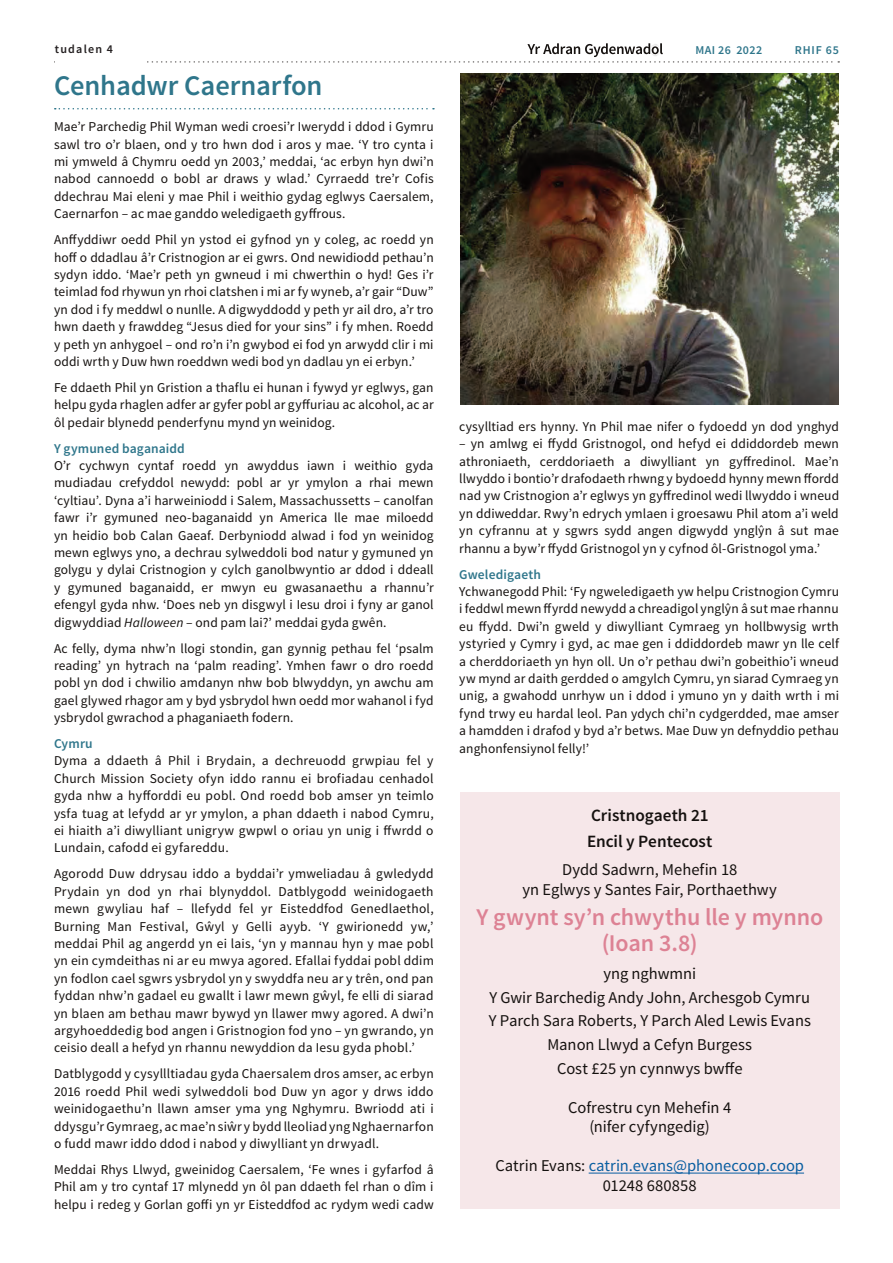
<style>
.page{position:relative;width:893px;height:1263px;background:#fff}
.page>*{position:absolute;margin:0;border:0;box-sizing:border-box;transform-origin:0 0}
.t1{font:600 28.5px "Source Sans Pro";letter-spacing:-.005em;color:#2f768b}
.t2{font:600 24px/25.5px "Source Sans Pro";color:#dd8294;text-align:center}
.t3{font:600 17.25px/26.5px "Source Sans Pro";color:#15110f}
.t4{font:16.5px/23.7px "Source Sans Pro";color:#15110f;text-align:center}
.t5{font:16.5px/19.5px "Source Sans Pro";color:#095ea1;text-align:center}
.t6{font:13.5px/17.4px "Source Sans Pro";letter-spacing:.01em;color:#15110f;text-align:justify}
.t7{font:600 13.5px "Source Sans Pro";letter-spacing:.005em;color:#2f768b}
.t8{font:600 12px "Source Sans Pro";letter-spacing:.045em;color:#2f768b}
.t9{font:600 12px "Source Sans Pro";letter-spacing:.1em;color:#231f20}
.s1{font-style:italic}
.s2{color:#15110f}
</style>
<div class="page">
<svg style="left:55px;top:108px;width:379px;height:1px"></svg>
<img style="left:461px;top:73px;width:378px;height:332px">
<div style="left:460px;top:792px;width:380px;height:417px;background:#f6e7e9"></div>
<hr style="left:589px;top:1173px;width:215px;height:1px;background:#095ea1">
<svg style="left:147px;top:43px;width:692px;height:20px"></svg>
<p class="t9" style="left:55px;top:42px;width:60px">tudalen 4</p>
<p class="t8" style="left:695px;top:46px;width:68px">MAI 26 2022</p>
<p class="t8" style="left:795px;top:46px;width:46px">RHIF 65</p>
<h1 class="t1" style="left:54px;top:74px;width:270px">Cenhadwr Caernarfon</h1>
<p class="t6" style="left:54px;top:119px;width:381px">Mae’r Parchedig Phil Wyman wedi croesi’r Iwerydd i ddod i Gymru sawl tro o’r blaen, ond y tro hwn dod i aros y mae. ‘Y tro cynta i mi ymweld â Chymru oedd yn 2003,’ meddai, ‘ac erbyn hyn dwi’n nabod cannoedd o bobl ar draws y wlad.’ Cyrraedd tre’r Cofis ddechrau Mai eleni y mae Phil i weithio gydag eglwys Caersalem, Caernarfon – ac mae ganddo weledigaeth gyffrous.</p>
<p class="t6" style="left:54px;top:232px;width:381px">Anffyddiwr oedd Phil yn ystod ei gyfnod yn y coleg, ac roedd yn hoff o ddadlau â’r Cristnogion ar ei gwrs. Ond newidiodd pethau’n sydyn iddo. ‘Mae’r peth yn gwneud i mi chwerthin o hyd! Ges i’r teimlad fod rhywun yn rhoi clatshen i mi ar fy wyneb, a’r gair “Duw” yn dod i fy meddwl o nunlle. A digwyddodd y peth yr ail dro, a’r tro hwn daeth y frawddeg “Jesus died for your sins” i fy mhen. Roedd y peth yn anhygoel – ond ro’n i’n gwybod ei fod yn arwydd clir i mi oddi wrth y Duw hwn roeddwn wedi bod yn dadlau yn ei erbyn.’</p>
<p class="t6" style="left:54px;top:380px;width:381px">Fe ddaeth Phil yn Gristion a thaflu ei hunan i fywyd yr eglwys, gan helpu gyda rhaglen adfer ar gyfer pobl ar gyffuriau ac alcohol, ac ar ôl pedair blynedd penderfynu mynd yn weinidog.</p>
<p class="t7" style="left:54px;top:443px;width:132px">Y gymuned baganaidd</p>
<p class="t6" style="left:54px;top:458px;width:381px">O’r cychwyn cyntaf roedd yn awyddus iawn i weithio gyda mudiadau crefyddol newydd: pobl ar yr ymylon a rhai mewn ‘cyltiau’. Dyna a’i harweiniodd i Salem, Massachussetts – canolfan fawr i’r gymuned neo-baganaidd yn America lle mae miloedd yn heidio bob Calan Gaeaf. Derbyniodd alwad i fod yn weinidog mewn eglwys yno, a dechrau sylweddoli bod natur y gymuned yn golygu y dylai Cristnogion y cylch ganolbwyntio ar ddod i ddeall y gymuned baganaidd, er mwyn eu gwasanaethu a rhannu’r efengyl gyda nhw. ‘Does neb yn disgwyl i Iesu droi i fyny ar ganol digwyddiad <span class="s1">Halloween</span> – ond pam lai?’ meddai gyda gwên.</p>
<p class="t6" style="left:54px;top:640px;width:381px">Ac felly, dyma nhw’n llogi stondin, gan gynnig pethau fel ‘psalm reading’ yn hytrach na ‘palm reading’. Ymhen fawr o dro roedd pobl yn dod i chwilio amdanyn nhw bob blwyddyn, yn awchu am gael glywed rhagor am y byd ysbrydol hwn oedd mor wahanol i fyd ysbrydol gwrachod a phaganiaeth fodern.</p>
<p class="t7" style="left:54px;top:738px;width:40px">Cymru</p>
<p class="t6" style="left:54px;top:753px;width:381px">Dyma a ddaeth â Phil i Brydain, a dechreuodd grwpiau fel y Church Mission Society ofyn iddo rannu ei brofiadau cenhadol gyda nhw a hyfforddi eu pobl. Ond roedd bob amser yn teimlo ysfa tuag at lefydd ar yr ymylon, a phan ddaeth i nabod Cymru, ei hiaith a’i diwylliant unigryw gwpwl o oriau yn unig i ffwrdd o Lundain, cafodd ei gyfareddu.</p>
<p class="t6" style="left:54px;top:866px;width:381px">Agorodd Duw ddrysau iddo a byddai’r ymweliadau â gwledydd Prydain yn dod yn rhai blynyddol. Datblygodd weinidogaeth mewn gwyliau haf – llefydd fel yr Eisteddfod Genedlaethol, Burning Man Festival, Gŵyl y Gelli ayyb. ‘Y gwirionedd yw,’ meddai Phil ag angerdd yn ei lais, ‘yn y mannau hyn y mae pobl yn ein cymdeithas ni ar eu mwya agored. Efallai fyddai pobl ddim yn fodlon cael sgwrs ysbrydol yn y swyddfa neu ar y trên, ond pan fyddan nhw’n gadael eu gwallt i lawr mewn gŵyl, fe elli di siarad yn blaen am bethau mawr bywyd yn llawer mwy agored. A dwi’n argyhoeddedig bod angen i Gristnogion fod yno – yn gwrando, yn ceisio deall a hefyd yn rhannu newyddion da Iesu gyda phobl.’</p>
<p class="t6" style="left:54px;top:1066px;width:381px">Datblygodd y cysyllltiadau gyda Chaersalem dros amser, ac erbyn 2016 roedd Phil wedi sylweddoli bod Duw yn agor y drws iddo weinidogaethu’n llawn amser yma yng Nghymru. Bwriodd ati i ddysgu’r Gymraeg, ac mae’n siŵr y bydd lleoliad yng Nghaernarfon o fudd mawr iddo ddod i nabod y diwylliant yn drwyadl.</p>
<p class="t6" style="left:54px;top:1162px;width:381px">Meddai Rhys Llwyd, gweinidog Caersalem, ‘Fe wnes i gyfarfod â Phil am y tro cyntaf 17 mlynedd yn ôl pan ddaeth fel rhan o dîm i helpu i redeg y Gorlan goffi yn yr Eisteddfod ac rydym wedi cadw</p>
<p class="t6" style="left:459px;top:419px;width:381px">cysylltiad ers hynny. Yn Phil mae nifer o fydoedd yn dod ynghyd</p>
<p class="t6" style="left:459px;top:436px;width:381px">– yn amlwg ei ffydd Gristnogol, ond hefyd ei ddiddordeb mewn athroniaeth, cerddoriaeth a diwylliant yn gyffredinol. Mae’n llwyddo i bontio’r drafodaeth rhwng y bydoedd hynny mewn ffordd nad yw Cristnogion a’r eglwys yn gyffredinol wedi llwyddo i wneud yn ddiweddar. Rwy’n edrych ymlaen i groesawu Phil atom a’i weld yn cyfrannu at y sgwrs sydd angen digwydd ynglŷn â sut mae rhannu a byw’r ffydd Gristnogol yn y cyfnod ôl-Gristnogol yma.’</p>
<p class="t7" style="left:459px;top:569px;width:83px">Gweledigaeth</p>
<p class="t6" style="left:459px;top:584px;width:381px">Ychwanegodd Phil: ‘Fy ngweledigaeth yw helpu Cristnogion Cymru i feddwl mewn ffyrdd newydd a chreadigol ynglŷn â sut mae rhannu eu ffydd. Dwi’n gweld y diwylliant Cymraeg yn hollbwysig wrth ystyried y Cymry i gyd, ac mae gen i ddiddordeb mawr yn lle celf a cherddoriaeth yn hyn oll. Un o’r pethau dwi’n gobeithio’i wneud yw mynd ar daith gerdded o amgylch Cymru, yn siarad Cymraeg yn unig, a gwahodd unrhyw un i ddod i ymuno yn y daith wrth i mi fynd trwy eu hardal leol. Pan ydych chi’n cydgerdded, mae amser a hamdden i drafod y byd a’r betws. Mae Duw yn defnyddio pethau anghonfensiynol felly!’</p>
<p class="t3" style="left:587px;top:803px;width:127px">Cristnogaeth 21<br>Encil y Pentecost</p>
<p class="t4" style="left:522px;top:861px;width:256px;line-height:19.5px">Dydd Sadwrn, Mehefin 18<br>yn Eglwys y Santes Fair, Porthaethwy</p>
<h2 class="t2" style="left:476px;top:907px;width:348px">Y gwynt sy’n chwythu lle y mynno (Ioan 3.8)</h2>
<p class="t4" style="left:489px;top:963px;width:324px">yng nghwmni<br>Y Gwir Barchedig Andy John, Archesgob Cymru<br>Y Parch Sara Roberts, Y Parch Aled Lewis Evans<br>Manon Llwyd a Cefyn Burgess<br>Cost £25 yn cynnwys bwffe</p>
<p class="t4" style="left:568px;top:1099px;width:164px;line-height:19.5px">Cofrestru cyn Mehefin 4 (nifer cyfyngedig)</p>
<p class="t5" style="left:495px;top:1158px;width:310px"><span class="s2">Catrin Evans:</span> catrin.evans@phonecoop.coop<br><span class="s2">01248 680858</span></p>
</div>
